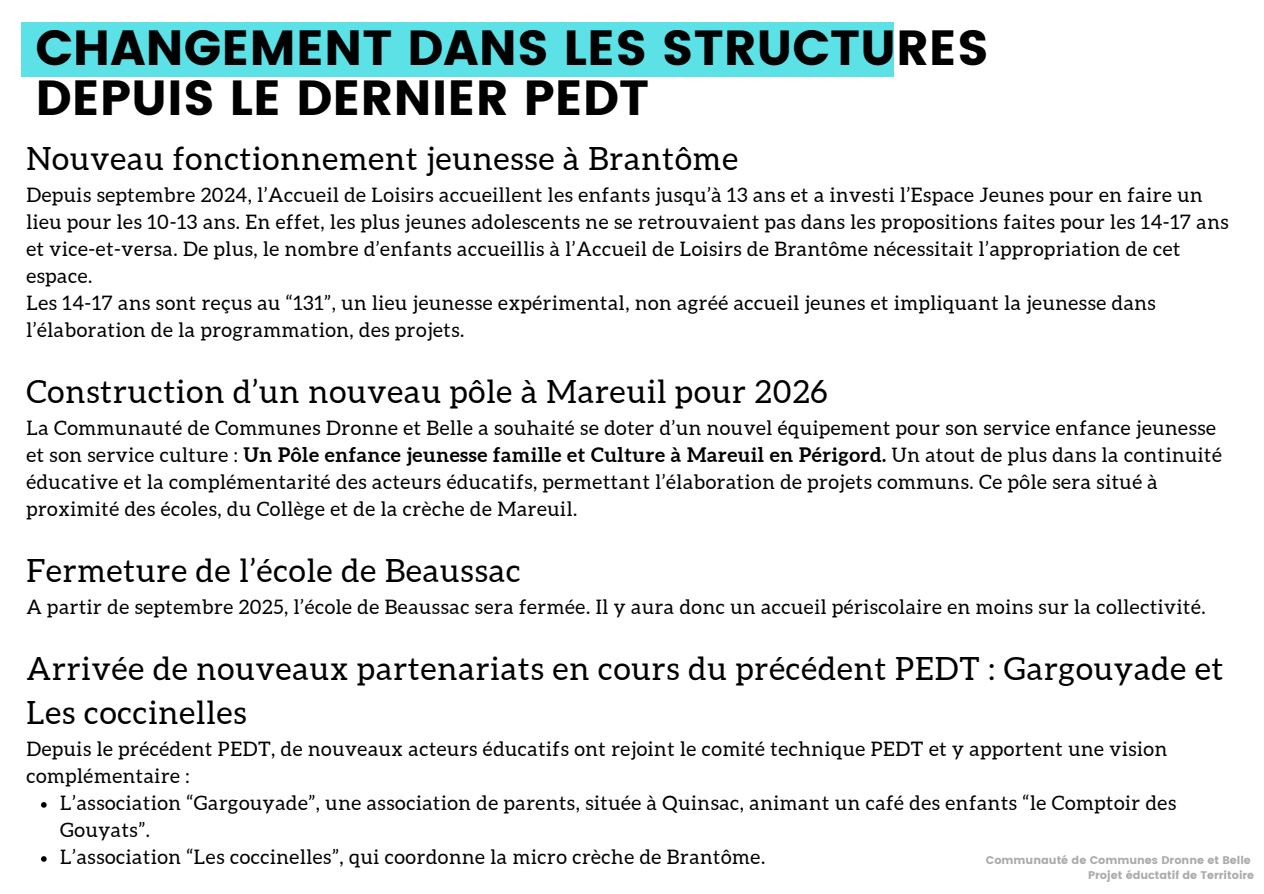
<style>
.page{position:relative;width:1264px;height:894px;background:#fff}
.page>*{position:absolute;margin:0;border:0;box-sizing:border-box;transform-origin:0 0}
.t1{font:49.2px/50.4px "Poppins";color:#000}
.t2{font:31.95px/44px "Aleo";letter-spacing:.03em;color:#000}
.t3{font:19.95px/27px "Aleo";letter-spacing:.03em;color:#000}
.t4{font:11.1px "Poppins";color:#ababab}
.s1{font-weight:700}
</style>
<div class="page">
<div style="left:21px;top:22px;width:873px;height:55px;background:#5ce1e6"></div>
<svg style="left:41px;top:802px;width:6px;height:5px"></svg>
<svg style="left:41px;top:856px;width:6px;height:5px"></svg>
<h1 class="t1" style="left:35px;top:23px;width:955px">CHANGEMENT DANS LES STRUCTURES<br>DEPUIS LE DERNIER PEDT</h1>
<h2 class="t2" style="left:26px;top:137px;width:713px">Nouveau fonctionnement jeunesse à Brantôme</h2>
<h2 class="t3" style="left:26px;top:181px;width:1203px">Depuis septembre 2024, l’Accueil de Loisirs accueillent les enfants jusqu’à 13 ans et a investi l’Espace Jeunes pour en faire un lieu pour les 10-13 ans. En effet, les plus jeunes adolescents ne se retrouvaient pas dans les propositions faites pour les 14-17 ans et vice-et-versa. De plus, le nombre d’enfants accueillis à l’Accueil de Loisirs de Brantôme nécessitait l’appropriation de cet espace.<br>Les 14-17 ans sont reçus au “131”, un lieu jeunesse expérimental, non agréé accueil jeunes et impliquant la jeunesse dans l’élaboration de la programmation, des projets.</h2>
<h2 class="t2" style="left:26px;top:370px;width:802px">Construction d’un nouveau pôle à Mareuil pour 2026</h2>
<h2 class="t3" style="left:26px;top:414px;width:1196px">La Communauté de Communes Dronne et Belle a souhaité se doter d’un nouvel équipement pour son service enfance jeunesse et son service culture : <span class="s1">Un Pôle enfance jeunesse famille et Culture à Mareuil en Périgord.</span> Un atout de plus dans la continuité éducative et la complémentarité des acteurs éducatifs, permettant l’élaboration de projets communs. Ce pôle sera situé à proximité des écoles, du Collège et de la crèche de Mareuil.</h2>
<h2 class="t2" style="left:26px;top:549px;width:495px">Fermeture de l’école de Beaussac</h2>
<h2 class="t3" style="left:26px;top:593px;width:1180px">A partir de septembre 2025, l’école de Beaussac sera fermée. Il y aura donc un accueil périscolaire en moins sur la collectivité.</h2>
<h2 class="t2" style="left:26px;top:646px;width:1198px">Arrivée de nouveaux partenariats en cours du précédent PEDT : Gargouyade et<br>Les coccinelles</h2>
<h2 class="t3" style="left:26px;top:735px;width:1142px">Depuis le précédent PEDT, de nouveaux acteurs éducatifs ont rejoint le comité technique PEDT et y apportent une vision complémentaire :</h2>
<p class="t3" style="left:60px;top:789px;width:1117px">L’association “Gargouyade”, une association de parents, située à Quinsac, animant un café des enfants “le Comptoir des<br>Gouyats”.</p>
<p class="t3" style="left:60px;top:843px;width:706px">L’association “Les coccinelles”, qui coordonne la micro crèche de Brantôme.</p>
<p class="t4" style="left:985px;top:853px;width:266px">Communauté de Communes Dronne et Belle</p>
<p class="t4" style="left:1088px;top:868px;width:168px">Projet éductatif de Territoire</p>
</div>
